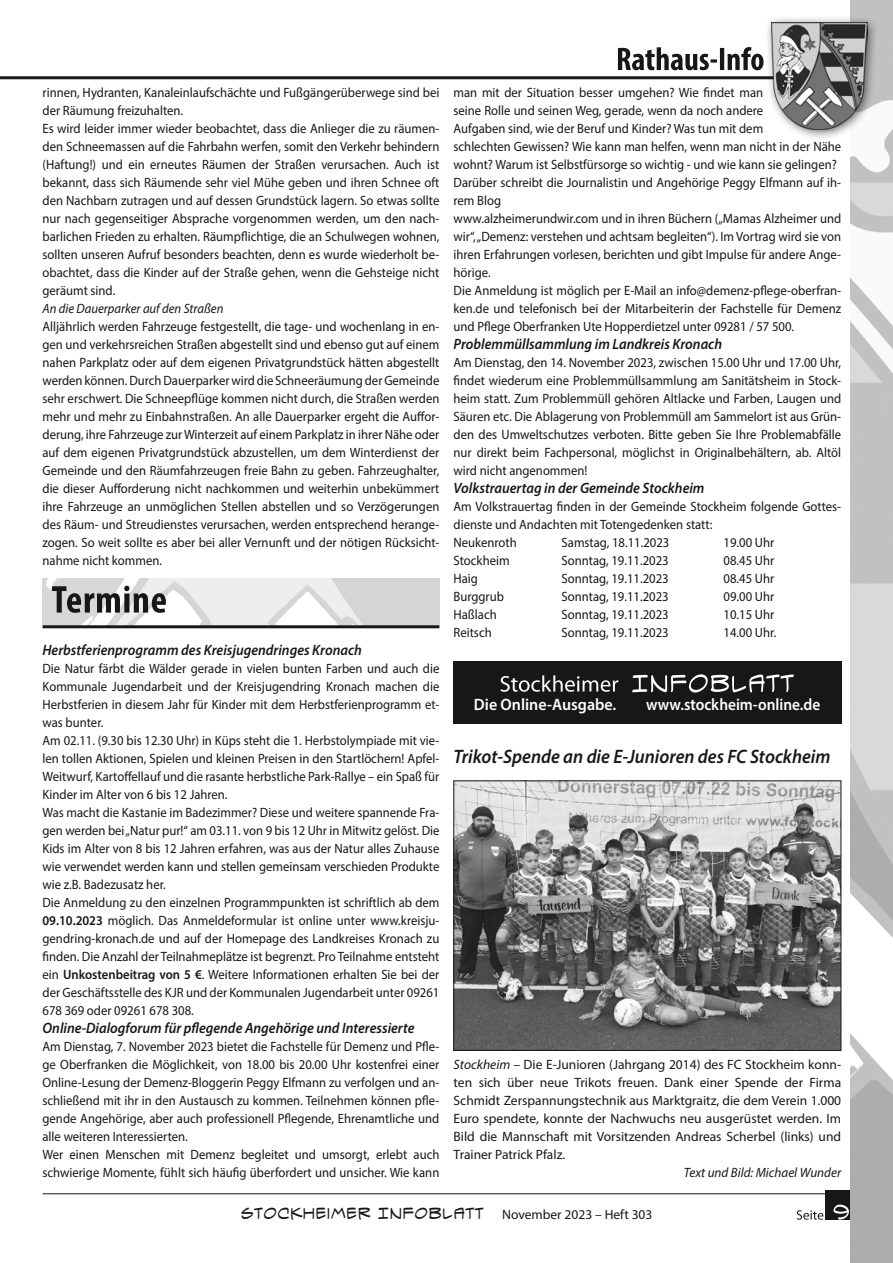
<style>
.page{position:relative;width:893px;height:1263px;background:#fff}
.page>*{position:absolute;margin:0;border:0;box-sizing:border-box;transform-origin:0 0}
.t1{font:italic 600 19.5px "Myriad Pro";color:#181716;scale:.94 1}
.t2{font:16.5px "Spectre Verde BB";color:#181716}
.t3{font:600 16.5px "Myriad Pro";color:#fff;scale:.93 1}
.t4{font:600 16.5px "Myriad Pro";color:#fff}
.t5{font:italic 600 15px "Myriad Pro";color:#181716;scale:.94 1}
.t6{font:13.5px/18px "Myriad Pro";color:#181716;scale:.94 1}
.t7{font:13.5px/18px "Myriad Pro";color:#181716;text-align:justify}
.t8{font:italic 13.5px "Myriad Pro";color:#181716;scale:.94 1}
.t9{font:italic 13.5px "Myriad Pro";color:#181716}
.s1{font-weight:600}
.s2{font-style:italic}
.s3{font-family:"Myriad Pro";font-size:13.5px}
</style>
<div class="page">
<hr style="left:43px;top:1193px;width:807px;height:1px;background:#181716">
<div style="left:825px;top:1190px;width:25px;height:30px;background:#181716"></div>
<svg style="left:797px;top:1210px;width:26px;height:10px"></svg>
<svg style="left:833px;top:1204px;width:16px;height:15px"></svg>
<div style="left:453px;top:661px;width:388px;height:63px;background:#181716"></div>
<svg style="left:632px;top:674px;width:162px;height:18px"></svg>
<svg style="left:500px;top:675px;width:118px;height:17px"></svg>
<hr style="left:0;top:76px;width:850px;height:3px;background:#181716">
<img style="left:850px;top:0;width:43px;height:1263px">
<svg style="left:618px;top:47px;width:145px;height:23px"></svg>
<div style="left:765px;top:15px;width:114px;height:126px;background:#181716;opacity:.65"></div>
<img style="left:772px;top:22px;width:95px;height:108px">
<img style="left:43px;top:578px;width:396px;height:47px">
<hr style="left:43px;top:625px;width:396px;height:3px;background:#181716">
<svg style="left:52px;top:586px;width:114px;height:27px;background:#8c8b8b"></svg>
<img style="left:456px;top:783px;width:383px;height:266px">
<div style="left:454px;top:781px;width:387px;height:270px;border:1px solid #181716"></div>
<p class="t6" style="left:43px;top:83px;width:424px">rinnen, Hydranten, Kanaleinlaufschächte und Fußgängerüberwege sind bei der Räumung freizuhalten.<br>Es wird leider immer wieder beobachtet, dass die Anlieger die zu räumen&shy;den Schneemassen auf die Fahrbahn werfen, somit den Verkehr behindern (Haftung!) und ein erneutes Räumen der Straßen verursachen. Auch ist bekannt, dass sich Räumende sehr viel Mühe geben und ihren Schnee oft den Nachbarn zutragen und auf dessen Grundstück lagern. So etwas sollte nur nach gegenseitiger Absprache vorgenommen werden, um den nach&shy;barlichen Frieden zu erhalten. Räumpflichtige, die an Schulwegen wohnen, sollten unseren Aufruf besonders beachten, denn es wurde wiederholt be&shy;obachtet, dass die Kinder auf der Straße gehen, wenn die Gehsteige nicht geräumt sind.</p>
<p class="t8" style="left:43px;top:300px;width:194px">An die Dauerparker auf den Straßen</p>
<p class="t6" style="left:43px;top:317px;width:424px;text-align:justify">Alljährlich werden Fahrzeuge festgestellt, die tage- und wochenlang in en&shy;gen und verkehrsreichen Straßen abgestellt sind und ebenso gut auf einem nahen Parkplatz oder auf dem eigenen Privatgrundstück hätten abgestellt werden können. Durch Dauerparker wird die Schneeräumung der Gemeinde sehr erschwert. Die Schneepflüge kommen nicht durch, die Straßen werden mehr und mehr zu Einbahnstraßen. An alle Dauerparker ergeht die Auffor&shy;derung, ihre Fahrzeuge zur Winterzeit auf einem Parkplatz in ihrer Nähe oder auf dem eigenen Privatgrundstück abzustellen, um dem Winterdienst der Gemeinde und den Räumfahrzeugen freie Bahn zu geben. Fahrzeughalter, die dieser Aufforderung nicht nachkommen und weiterhin unbekümmert ihre Fahrzeuge an unmöglichen Stellen abstellen und so Verzögerungen des Räum- und Streudienstes verursachen, werden entsprechend herange&shy;zogen. So weit sollte es aber bei aller Vernunft und der nötigen Rücksicht&shy;nahme nicht kommen.</p>
<p class="t5" style="left:43px;top:640px;width:341px">Herbstferienprogramm des Kreisjugendringes Kronach</p>
<p class="t6" style="left:43px;top:659px;width:424px">Die Natur färbt die Wälder gerade in vielen bunten Farben und auch die Kommunale Jugendarbeit und der Kreisjugendring Kronach machen die Herbstferien in diesem Jahr für Kinder mit dem Herbstferienprogramm et&shy;was bunter.<br>Am 02.11. (9.30 bis 12.30 Uhr) in Küps steht die 1. Herbstolympiade mit vie&shy;len tollen Aktionen, Spielen und kleinen Preisen in den Startlöchern! Apfel-Weitwurf, Kartoffellauf und die rasante herbstliche Park-Rallye – ein Spaß für Kinder im Alter von 6 bis 12 Jahren.<br>Was macht die Kastanie im Badezimmer? Diese und weitere spannende Fra&shy;gen werden bei „Natur pur!“ am 03.11. von 9 bis 12 Uhr in Mitwitz gelöst. Die Kids im Alter von 8 bis 12 Jahren erfahren, was aus der Natur alles Zuhause wie verwendet werden kann und stellen gemeinsam verschieden Produkte wie z.B. Badezusatz her.<br>Die Anmeldung zu den einzelnen Programmpunkten ist schriftlich ab dem <span class="s1">09.10.2023</span> möglich. Das Anmeldeformular ist online unter www.kreisju&shy;gendring-kronach.de und auf der Homepage des Landkreises Kronach zu finden. Die Anzahl der Teilnahmeplätze ist begrenzt. Pro Teilnahme entsteht ein <span class="s1">Unkostenbeitrag von 5 €</span>. Weitere Informationen erhalten Sie bei der der Geschäftsstelle des KJR und der Kommunalen Jugendarbeit unter 09261<br>678 369 oder 09261 678 308.</p>
<p class="t5" style="left:43px;top:1018px;width:397px">Online-Dialogforum für pflegende Angehörige und Interessierte</p>
<p class="t6" style="left:43px;top:1037px;width:424px">Am Dienstag, 7. November 2023 bietet die Fachstelle für Demenz und Pfle&shy;ge Oberfranken die Möglichkeit, von 18.00 bis 20.00 Uhr kostenfrei einer Online-Lesung der Demenz-Bloggerin Peggy Elfmann zu verfolgen und an&shy;schließend mit ihr in den Austausch zu kommen. Teilnehmen können pfle&shy;gende Angehörige, aber auch professionell Pflegende, Ehrenamtliche und alle weiteren Interessierten.<br>Wer einen Menschen mit Demenz begleitet und umsorgt, erlebt auch schwierige Momente, fühlt sich häufig überfordert und unsicher. Wie kann</p>
<p class="t6" style="left:454px;top:83px;width:414px">man mit der Situation besser umgehen? Wie findet man<br>seine Rolle und seinen Weg, gerade, wenn da noch andere<br>Aufgaben sind, wie der Beruf und Kinder? Was tun mit dem<br>schlechten Gewissen? Wie kann man helfen, wenn man nicht in der Nähe wohnt? Warum ist Selbstfürsorge so wichtig - und wie kann sie gelingen?<br>Darüber schreibt die Journalistin und Angehörige Peggy Elfmann auf ih&shy;rem Blog<br>www.alzheimerundwir.com und in ihren Büchern („Mamas Alzheimer und wir“, „Demenz: verstehen und achtsam begleiten“). Im Vortrag wird sie von ihren Erfahrungen vorlesen, berichten und gibt Impulse für andere Ange&shy;hörige.<br>Die Anmeldung ist möglich per E-Mail an info@demenz-pflege-oberfran&shy;ken.de und telefonisch bei der Mitarbeiterin der Fachstelle für Demenz und Pflege Oberfranken Ute Hopperdietzel unter 09281 / 57 500.</p>
<p class="t5" style="left:454px;top:334px;width:287px">Problemmüllsammlung im Landkreis Kronach</p>
<p class="t6" style="left:454px;top:353px;width:414px;text-align:justify">Am Dienstag, den 14. November 2023, zwischen 15.00 Uhr und 17.00 Uhr, findet wiederum eine Problemmüllsammlung am Sanitätsheim in Stock&shy;heim statt. Zum Problemmüll gehören Altlacke und Farben, Laugen und Säuren etc. Die Ablagerung von Problemmüll am Sammelort ist aus Grün&shy;den des Umweltschutzes verboten. Bitte geben Sie Ihre Problemabfälle nur direkt beim Fachpersonal, möglichst in Originalbehältern, ab. Altöl wird nicht angenommen!</p>
<p class="t5" style="left:454px;top:478px;width:268px">Volkstrauertag in der Gemeinde Stockheim</p>
<p class="t6" style="left:454px;top:497px;width:414px">Am Volkstrauertag finden in der Gemeinde Stockheim folgende Gottes&shy;dienste und Andachten mit Totengedenken statt:<br>Neukenroth</p>
<p class="t6" style="left:562px;top:533px;width:116px">Samstag, 18.11.2023</p>
<p class="t6" style="left:724px;top:533px;width:55px">19.00 Uhr</p>
<p class="t6" style="left:454px;top:551px;width:61px">Stockheim</p>
<p class="t6" style="left:562px;top:551px;width:116px">Sonntag, 19.11.2023</p>
<p class="t6" style="left:724px;top:551px;width:55px">08.45 Uhr</p>
<p class="t6" style="left:454px;top:569px;width:28px">Haig</p>
<p class="t6" style="left:562px;top:569px;width:116px">Sonntag, 19.11.2023</p>
<p class="t6" style="left:724px;top:569px;width:55px">08.45 Uhr</p>
<p class="t6" style="left:454px;top:587px;width:55px">Burggrub</p>
<p class="t6" style="left:562px;top:587px;width:116px">Sonntag, 19.11.2023</p>
<p class="t6" style="left:724px;top:587px;width:55px">09.00 Uhr</p>
<p class="t6" style="left:454px;top:605px;width:47px">Haßlach</p>
<p class="t6" style="left:562px;top:605px;width:116px">Sonntag, 19.11.2023</p>
<p class="t6" style="left:724px;top:605px;width:55px">10.15 Uhr</p>
<p class="t6" style="left:454px;top:623px;width:42px">Reitsch</p>
<p class="t6" style="left:562px;top:623px;width:116px">Sonntag, 19.11.2023</p>
<p class="t6" style="left:724px;top:623px;width:58px">14.00 Uhr.</p>
<p class="t4" style="left:474px;top:694px;width:144px">Die Online-Ausgabe.</p>
<p class="t3" style="left:646px;top:694px;width:189px">www.stockheim-online.de</p>
<h1 class="t1" style="left:454px;top:744px;width:403px">Trikot-Spende an die E-Junioren des FC Stockheim</h1>
<p class="t7" style="left:454px;top:1055px;width:389px"><span class="s2">Stockheim –</span> Die E-Junioren (Jahrgang 2014) des FC Stockheim konn&shy;ten sich über neue Trikots freuen. Dank einer Spende der Firma Schmidt Zerspannungstechnik aus Marktgraitz, die dem Verein 1.000<br>Euro spendete, konnte der Nachwuchs neu ausgerüstet werden. Im Bild die Mannschaft mit Vorsitzenden Andreas Scherbel (links) und Trainer Patrick Pfalz.</p>
<p class="t9" style="left:684px;top:1164px;width:159px">Text und Bild: Michael Wunder</p>
<p class="t2" style="left:240px;top:1205px;width:413px">STOCKHEIMER INFOBLATT <span class="s3">November 2023 – Heft 303</span></p>
</div>
